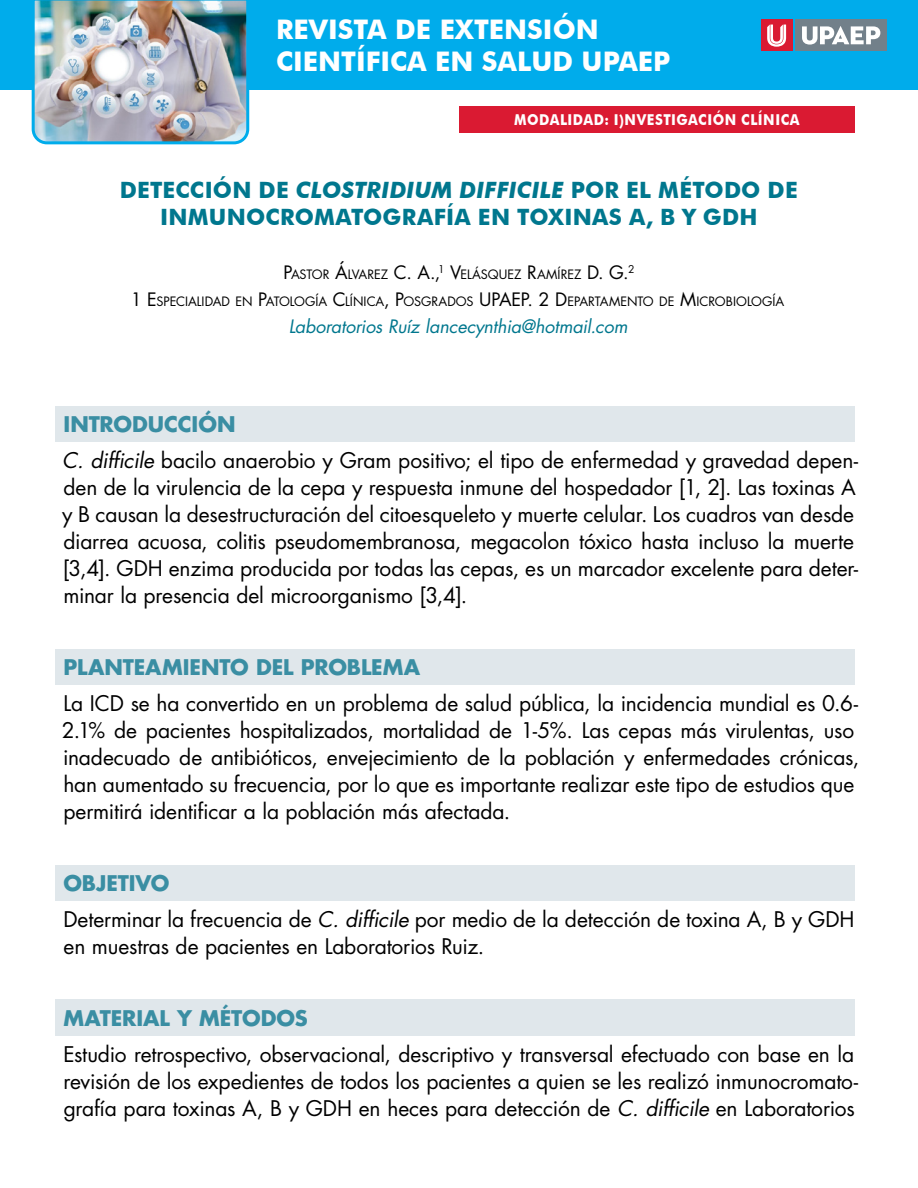
<style>
.page{position:relative;width:918px;height:1188px;background:#fff}
.page>*{position:absolute;margin:0;border:0;box-sizing:border-box;transform-origin:0 0}
.t1{font:700 27px/32.4px "Futura BT";color:#fff}
.título{font:700 22.5px/27px "Futura BT";letter-spacing:.01em;color:#00778e;text-align:center}
.cuerpo{font:21px/27px "Futura Std";letter-spacing:-.005em;color:#000}
.apartado{font:700 21px "Futura Std";letter-spacing:-.005em;color:#3a8ea3}
.hipervínculo{font:italic 18px "Futura Std";letter-spacing:-.01em;color:#00778e}
.t2{font:700 15px "Futura BT";color:#fff;scale:.9 1}
.autores_c_email{font:12.6px "Futura Std";letter-spacing:-.005em;color:#000}
.s1{font-style:italic}
.s2{font-size:18px}
</style>
<div class="page">
<div style="left:0;top:0;width:918px;height:90px;background:#00aceb"></div>
<img style="left:31px;top:0;width:219px;height:145px">
<div style="left:796px;top:20px;width:91px;height:31px;background:#72808a"></div>
<svg style="left:802px;top:26px;width:78px;height:19px"></svg>
<div style="left:761px;top:20px;width:31px;height:31px;background:#da1a32"></div>
<svg style="left:767px;top:25px;width:19px;height:22px"></svg>
<div style="left:459px;top:106px;width:396px;height:27px;background:#da1a32"></div>
<div style="left:56px;top:406px;width:799px;height:36px;background:#e0e7eb"></div>
<div style="left:56px;top:649px;width:799px;height:36px;background:#e0e7eb"></div>
<div style="left:56px;top:865px;width:799px;height:36px;background:#e0e7eb"></div>
<div style="left:56px;top:1000px;width:799px;height:36px;background:#e0e7eb"></div>
<p class="t1" style="left:276px;top:13px;width:396px">REVISTA DE EXTENSIÓN<br>CIENTÍFICA EN SALUD UPAEP</p>
<p class="t2" style="left:514px;top:111px;width:26px">MODALIDAD</p>
<p class="t2" style="left:605px;top:111px;width:34px">: I)NVESTIGACIÓN</p>
<p class="t2" style="left:741px;top:111px;width:21px">CLÍNICA</p>
<p class="título" style="left:120px;top:176px;width:680px">DETECCIÓN DE <span class="s1">CLOSTRIDIUM DIFFICILE</span> POR EL MÉTODO DE<br>INMUNOCROMATOGRAFÍA EN TOXINAS A, B Y GDH</p>
<p class="autores_c_email" style="left:284px;top:266px;width:353px"><span class="s2">P</span>ASTOR <span class="s2">Á</span>LVAREZ <span class="s2">C. A.,</span><sup>1</sup> <span class="s2">V</span>ELÁSQUEZ <span class="s2">R</span>AMÍREZ <span class="s2">D. G.</span><sup>2</sup></p>
<p class="autores_c_email" style="left:131px;top:293px;width:594px"><span class="s2">1 E</span>SPECIALI DAD EN <span class="s2">P</span>ATOLOGÍA <span class="s2">C</span>LÍNICA<span class="s2">, P</span>OSGRADOS <span class="s2">UPAE P. 2 D</span> EPARTAMENTO DE <span class="s2">M</span>IC ROBIO</p>
<p class="autores_c_email" style="left:747px;top:293px;width:39px">LOG ÍA</p>
<p class="hipervínculo" style="left:289px;top:315px;width:340px">Laboratorios Ruíz lancecynthia@hotmail.com</p>
<p class="apartado" style="left:64px;top:410px;width:173px">INTRODUCCIÓN</p>
<p class="cuerpo" style="left:62px;top:447px;width:798px"><span class="s1">C. difficile</span> bacilo anaerobio y Gram positivo; el tipo de enfermedad y gravedad depen&shy;den de la virulencia de la cepa y respuesta inmune del hospedador [1, 2]. Las toxinas A y B causan la desestructuración del citoesqueleto y muerte celular. Los cuadros van desde diarrea acuosa, colitis pseudomembranosa, megacolon tóxico hasta incluso la muerte [3,4]. GDH enzima producida por todas las cepas, es un marcador excelente para deter&shy;minar la presencia del microorganismo [3,4].</p>
<p class="apartado" style="left:64px;top:653px;width:358px">PLANTEAMIENTO DEL PROBLEMA</p>
<p class="cuerpo" style="left:62px;top:690px;width:799px">La ICD se ha convertido en un problema de salud pública, la incidencia mundial es 0.6- 2.1% de pacientes hospitalizados, mortalidad de 1-5%. Las cepas más virulentas, uso inadecuado de antibióticos, envejecimiento de la población y enfermedades crónicas, han aumentado su frecuencia, por lo que es importante realizar este tipo de estudios que permitirá identificar a la población más afectada.</p>
<p class="apartado" style="left:63px;top:869px;width:108px">OBJETIVO</p>
<p class="cuerpo" style="left:63px;top:906px;width:793px">Determinar la frecuencia de <span class="s1">C. difficile</span> por medio de la detección de toxina A, B y GDH en muestras de pacientes en Laboratorios Ruiz.</p>
<p class="apartado" style="left:63px;top:1004px;width:246px">MATERIAL Y MÉTODOS</p>
<p class="cuerpo" style="left:63px;top:1041px;width:796px">Estudio retrospectivo, observacional, descriptivo y transversal efectuado con base en la revisión de los expedientes de todos los pacientes a quien se les realizó inmunocromato&shy;grafía para toxinas A, B y GDH en heces para detección de <span class="s1">C. difficile</span> en Laboratorios</p>
</div>
